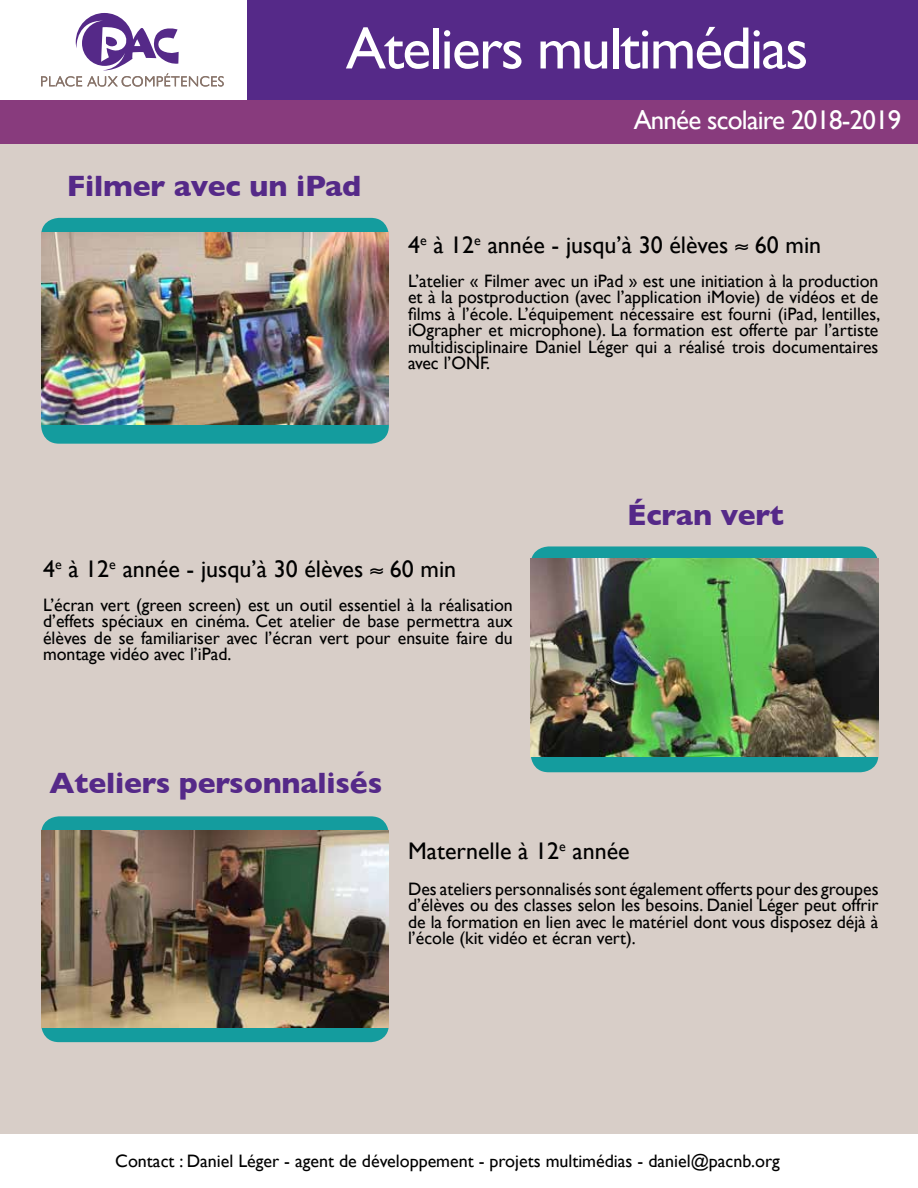
<style>
.page{position:relative;width:918px;height:1188px;background:#fff}
.page>*{position:absolute;margin:0;border:0;box-sizing:border-box;transform-origin:0 0}
.t1{font:60px "Gill Sans";letter-spacing:-.03em;color:#fff}
.t2{font:700 30px "Gill Sans";letter-spacing:-.005em;color:#552988}
.t3{font:27px "Gill Sans";letter-spacing:-.03em;color:#fff}
.t4{font:24px "Gill Sans";color:#000}
.t5{font:18px/16.5px "Gill Sans";color:#000;text-align:justify}
</style>
<div class="page">
<div style="left:0;top:104px;width:918px;height:1030px;background:#d8cec8"></div>
<div style="left:248px;top:0;width:670px;height:127px;background:#552988"></div>
<div style="left:0;top:100px;width:918px;height:43px;background:#883b7d"></div>
<svg style="left:41px;top:13px;width:183px;height:74px"></svg>
<div style="left:531px;top:546px;width:347px;height:226px;background:#149c9e;border-radius:18px"></div>
<img style="left:531px;top:559px;width:347px;height:197px">
<div style="left:41px;top:218px;width:348px;height:226px;background:#149c9e;border-radius:18px"></div>
<img style="left:41px;top:232px;width:348px;height:193px">
<div style="left:41px;top:816px;width:348px;height:226px;background:#149c9e;border-radius:18px"></div>
<img style="left:41px;top:831px;width:348px;height:197px">
<h1 class="t1" style="left:346px;top:13px;width:464px">Ateliers multimédias</h1>
<h2 class="t2" style="left:67px;top:162px;width:296px">Filmer avec un iPad</h2>
<h3 class="t3" style="left:634px;top:104px;width:269px">Année scolaire 2018-2019</h3>
<h3 class="t4" style="left:408px;top:230px;width:415px">4<sup>e</sup> à 12<sup>e</sup> année - jusqu’à 30 élèves ≈ 60 min</h3>
<p class="t5" style="left:408px;top:272px;width:474px">L’atelier « Filmer avec un iPad » est une initiation à la production et à la postproduction (avec l’application iMovie) de vidéos et de films à l’école. L’équipement nécessaire est fourni (iPad, lentilles, iOgrapher et microphone). La formation est offerte par l’artiste multidisciplinaire Daniel Léger qui a réalisé trois documentaires avec l’ONF.</p>
<h2 class="t2" style="left:627px;top:492px;width:158px">Écran vert</h2>
<h3 class="t4" style="left:43px;top:554px;width:415px">4<sup>e</sup> à 12<sup>e</sup> année - jusqu’à 30 élèves ≈ 60 min</h3>
<p class="t5" style="left:43px;top:596px;width:471px">L’écran vert (green screen) est un outil essentiel à la réalisation d’effets spéciaux en cinéma. Cet atelier de base permettra aux élèves de se familiariser avec l’écran vert pour ensuite faire du montage vidéo avec l’iPad.</p>
<h2 class="t2" style="left:50px;top:759px;width:334px">Ateliers personnalisés</h2>
<h3 class="t4" style="left:408px;top:837px;width:223px">Maternelle à 12<sup>e</sup> année</h3>
<p class="t5" style="left:408px;top:880px;width:472px">Des ateliers personnalisés sont également offerts pour des groupes d’élèves ou des classes selon les besoins. Daniel Léger peut offrir de la formation en lien avec le matériel dont vous disposez déjà à l’école (kit vidéo et écran vert).</p>
<p class="t5" style="left:115px;top:1152px;width:666px">Contact : Daniel Léger - agent de développement - projets multimédias - daniel@pacnb.org</p>
</div>
